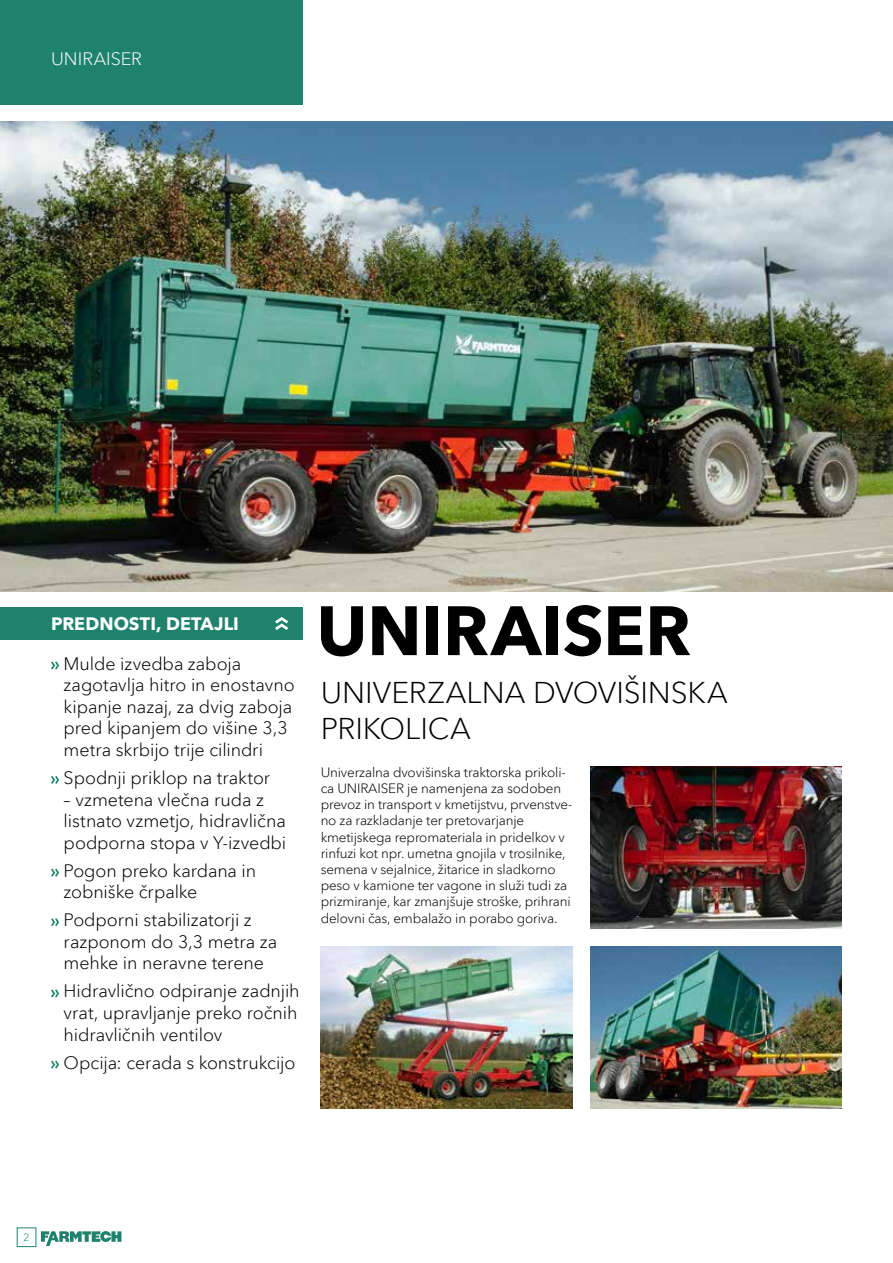
<style>
.page{position:relative;width:893px;height:1263px;background:#fff}
.page>*{position:absolute;margin:0;border:0;box-sizing:border-box;transform-origin:0 0}
.t1{font:700 69px "Avenir Next LT Pro";letter-spacing:-.005em;color:#000}
.t2{font:300 30px/36px "Avenir Next LT Pro";color:#000}
.t3{font:300 18px/21.6px "Avenir Next LT Pro";letter-spacing:-.005em;color:#000}
.t4{font:700 18px "Avenir Next LT Pro";color:#fff}
.t5{font:300 18px "Avenir Next LT Pro";color:#fff}
.t6{font:300 13.5px/16.2px "Avenir Next LT Pro";letter-spacing:-.01em;color:#000}
.t7{font:300 10.5px "Avenir Next LT Pro";color:#1e826d}
</style>
<div class="page">
<svg style="left:41px;top:1231px;width:80px;height:15px"></svg>
<div style="left:17px;top:1228px;width:19px;height:19px;border:1px solid #1e826d"></div>
<img style="left:0;top:121px;width:893px;height:470px">
<svg style="left:51px;top:661px;width:8px;height:8px"></svg>
<svg style="left:51px;top:776px;width:8px;height:8px"></svg>
<svg style="left:51px;top:868px;width:8px;height:9px"></svg>
<svg style="left:51px;top:918px;width:8px;height:8px"></svg>
<svg style="left:51px;top:989px;width:8px;height:8px"></svg>
<svg style="left:51px;top:1060px;width:8px;height:9px"></svg>
<div style="left:0;top:607px;width:303px;height:33px;background:#1e826d"></div>
<svg style="left:275px;top:617px;width:13px;height:13px"></svg>
<img style="left:590px;top:767px;width:252px;height:161px">
<img style="left:590px;top:946px;width:252px;height:162px">
<img style="left:321px;top:946px;width:251px;height:162px">
<div style="left:0;top:0;width:303px;height:105px;background:#1e826d"></div>
<p class="t5" style="left:51px;top:48px;width:92px">UNIRAISER</p>
<p class="t4" style="left:51px;top:613px;width:189px">PREDNOSTI, DETAJLI</p>
<p class="t3" style="left:64px;top:652px;width:233px">Mulde izvedba zaboja zagotavlja hitro in enostavno kipanje nazaj, za dvig zaboja pred kipanjem do višine 3,3 metra skrbijo trije cilindri</p>
<p class="t3" style="left:64px;top:767px;width:208px">Spodnji priklop na traktor</p>
<p class="t3" style="left:64px;top:788px;width:224px">– vzmetena vlečna ruda z listnato vzmetjo, hidravlična podporna stopa v Y-izvedbi</p>
<p class="t3" style="left:64px;top:860px;width:194px">Pogon preko kardana in zobniške črpalke</p>
<p class="t3" style="left:64px;top:909px;width:215px">Podporni stabilizatorji z razponom do 3,3 metra za mehke in neravne terene</p>
<p class="t3" style="left:64px;top:980px;width:237px">Hidravlično odpiranje zadnjih vrat, upravljanje preko ročnih hidravličnih ventilov</p>
<p class="t3" style="left:64px;top:1051px;width:233px">Opcija: cerada s konstrukcijo</p>
<h1 class="t1" style="left:316px;top:589px;width:376px">UNIRAISER</h1>
<h2 class="t2" style="left:321px;top:675px;width:409px">UNIVERZALNA DVOVIŠINSKA<br>PRIKOLICA</h2>
<p class="t6" style="left:321px;top:764px;width:253px">Univerzalna dvovišinska traktorska prikoli&shy;ca UNIRAISER je namenjena za sodoben prevoz in transport v kmetijstvu, prvenstve&shy;no za razkladanje ter pretovarjanje kmetijskega repromateriala in pridelkov v rinfuzi kot npr. umetna gnojila v trosilnike, semena v sejalnice, žitarice in sladkorno peso v kamione ter vagone in služi tudi za prizmiranje, kar zmanjšuje stroške, prihrani delovni čas, embalažo in porabo goriva.</p>
<p class="t7" style="left:24px;top:1231px;width:8px">2</p>
</div>
